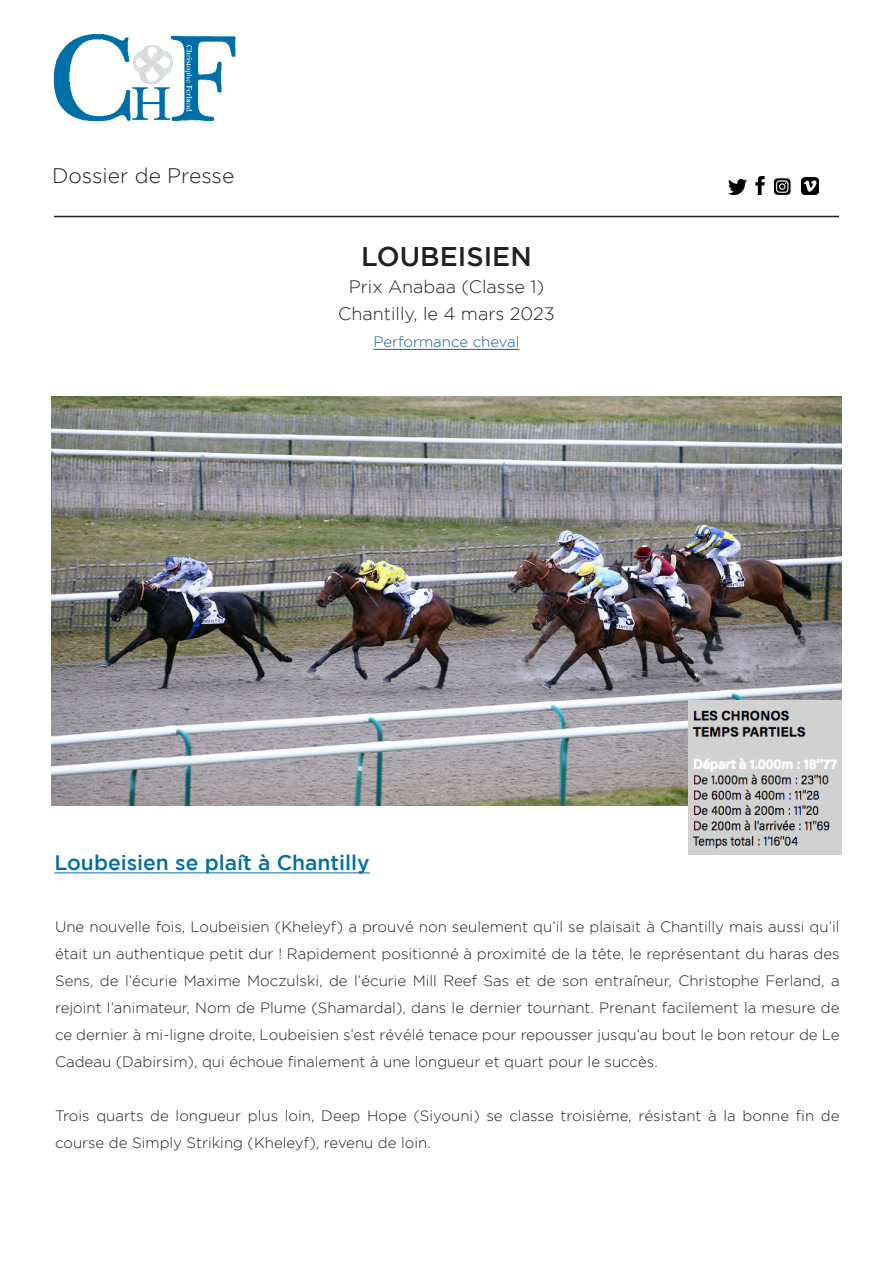
<style>
.page{position:relative;width:893px;height:1263px;background:#fff}
.page>*{position:absolute;margin:0;border:0;box-sizing:border-box;transform-origin:0 0}
.t1{font:500 27px "Gotham";color:#231f20}
.t2{font:500 21px "Gotham";color:#006fa8}
.t3{font:300 21px "Gotham";color:#231f20}
.t4{font:300 18px "Gotham";color:#231f20}
.t5{font:300 15px/27px "Gotham";color:#231f20;text-align:justify}
.t6{font:300 15px "Gotham";color:#175d9e}
</style>
<div class="page">
<hr style="left:54px;top:216px;width:785px;height:1px;background:#231f20">
<hr style="left:373px;top:349px;width:147px;height:1px;background:#175d9e">
<img style="left:728px;top:178px;width:19px;height:18px">
<img style="left:755px;top:176px;width:10px;height:18px">
<img style="left:53px;top:34px;width:183px;height:88px">
<img style="left:801px;top:178px;width:17px;height:17px">
<img style="left:773px;top:178px;width:18px;height:17px">
<hr style="left:54px;top:873px;width:316px;height:1px;background:#006fa8">
<img style="left:52px;top:396px;width:789px;height:410px">
<img style="left:689px;top:700px;width:152px;height:155px">
<p class="t3" style="left:52px;top:164px;width:184px">Dossier de Presse</p>
<p class="t1" style="left:361px;top:241px;width:172px">LOUBEISIEN</p>
<p class="t4" style="left:349px;top:277px;width:197px">Prix Anabaa (Classe 1)</p>
<p class="t4" style="left:338px;top:304px;width:218px">Chantilly, le 4 mars 2023</p>
<p class="t6" style="left:373px;top:334px;width:148px">Performance cheval</p>
<p class="t2" style="left:54px;top:851px;width:317px">Loubeisien se plaît à Chantilly</p>
<p class="t5" style="left:55px;top:913px;width:786px">Une nouvelle fois, Loubeisien (Kheleyf) a prouvé non seulement qu’il se plaisait à Chantilly mais aussi qu’il était un authentique petit dur ! Rapidement positionné à proximité de la tête, le représentant du haras des Sens, de l’écurie Maxime Moczulski, de l’écurie Mill Reef Sas et de son entraîneur, Christophe Ferland, a rejoint l’animateur, Nom de Plume (Shamardal), dans le dernier tournant. Prenant facilement la mesure de ce dernier à mi-ligne droite, Loubeisien s’est révélé tenace pour repousser jusqu’au bout le bon retour de Le Cadeau (Dabirsim), qui échoue finalement à une longueur et quart pour le succès.</p>
<p class="t5" style="left:55px;top:1102px;width:786px">Trois quarts de longueur plus loin, Deep Hope (Siyouni) se classe troisième, résistant à la bonne fin de course de Simply Striking (Kheleyf), revenu de loin.</p>
</div>
